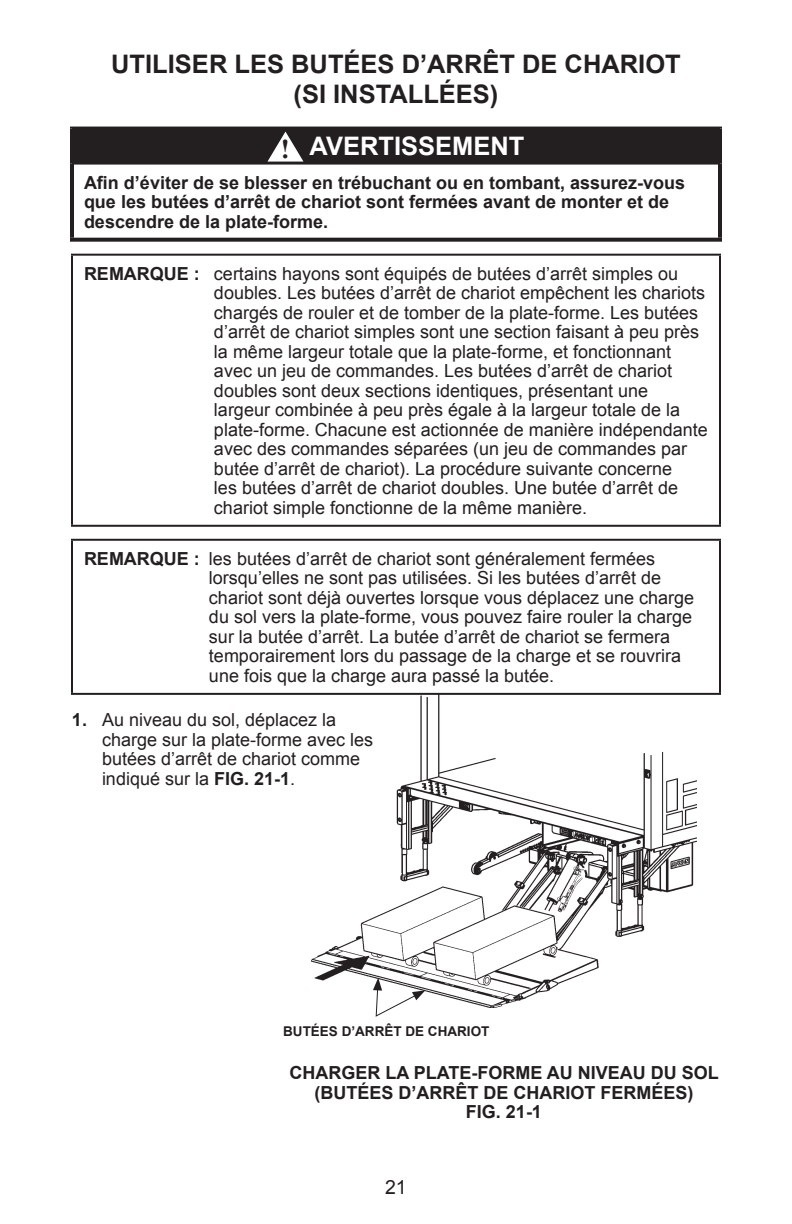
<style>
.page{position:relative;width:792px;height:1224px;background:#fff}
.page>*{position:absolute;margin:0;border:0;box-sizing:border-box;transform-origin:0 0}
.t1{font:700 25.6px/30px "Arial";color:#231f20;text-align:center}
.t2{font:700 25.6px "Arial";color:#fff}
.t3{font:19.6px "Arial";color:#231f20}
.t4{font:18px/19.4px "Arial";color:#231f20}
.t5{font:700 18px/19.4px "Arial";color:#231f20}
.t6{font:700 13.6px "Arial";color:#231f20}
.s1{font-family:"Times New Roman";font-size:27px;color:#231f20}
.s2{font-weight:700}
</style>
<div class="page">
<div style="left:72px;top:128px;width:648px;height:36px;background:#231f20"></div>
<hr style="left:70px;top:127px;width:652px;height:2px;background:#231f20">
<hr style="left:74px;top:163px;width:644px;height:2px;background:#231f20">
<hr style="left:70px;top:129px;width:4px;height:35px;background:#231f20">
<hr style="left:718px;top:129px;width:4px;height:35px;background:#231f20">
<hr style="left:70px;top:164px;width:4px;height:74px;background:#231f20">
<hr style="left:718px;top:164px;width:4px;height:74px;background:#231f20">
<svg style="left:70px;top:238px;width:652px;height:4px;background:#353132"></svg>
<svg style="left:267px;top:132px;width:36px;height:30px"></svg>
<hr style="left:71px;top:254px;width:650px;height:2px;background:#231f20">
<hr style="left:71px;top:256px;width:2px;height:269px;background:#231f20">
<hr style="left:719px;top:256px;width:2px;height:269px;background:#231f20">
<hr style="left:71px;top:525px;width:650px;height:2px;background:#231f20">
<hr style="left:71px;top:539px;width:650px;height:2px;background:#231f20">
<hr style="left:71px;top:541px;width:2px;height:152px;background:#231f20">
<hr style="left:719px;top:541px;width:2px;height:152px;background:#231f20">
<hr style="left:71px;top:693px;width:650px;height:2px;background:#231f20">
<img style="left:311px;top:695px;width:386px;height:312px">
<svg style="left:373px;top:978px;width:52px;height:39px"></svg>
<h1 class="t1" style="left:111px;top:49px;width:571px">UTILISER LES BUTÉES D’ARRÊT DE CHARIOT (SI INSTALLÉES)</h1>
<h1 class="t2" style="left:281px;top:129px;width:245px"><span class="s1">!</span> AVERTISSEMENT</h1>
<p class="t5" style="left:84px;top:173px;width:603px">Afin d’éviter de se blesser en trébuchant ou en tombant, assurez-vous que les butées d’arrêt de chariot sont fermées avant de monter et de descendre de la plate‑forme.</p>
<p class="t4" style="left:214px;top:264px;width:495px;text-indent:-130px"><span class="s2">REMARQUE :</span> certains hayons sont équipés de butées d’arrêt simples ou doubles. Les butées d’arrêt de chariot empêchent les chariots chargés de rouler et de tomber de la plate‑forme. Les butées d’arrêt de chariot simples sont une section faisant à peu près la même largeur totale que la plate‑forme, et fonctionnant avec un jeu de commandes. Les butées d’arrêt de chariot doubles sont deux sections identiques, présentant une largeur combinée à peu près égale à la largeur totale de la plate‑forme. Chacune est actionnée de manière indépendante avec des commandes séparées (un jeu de commandes par butée d’arrêt de chariot). La procédure suivante concerne<br>les butées d’arrêt de chariot doubles. Une butée d’arrêt de chariot simple fonctionne de la même manière.</p>
<p class="t4" style="left:209px;top:549px;width:487px;text-indent:-125px"><span class="s2">REMARQUE :</span> les butées d’arrêt de chariot sont généralement fermées lorsqu’elles ne sont pas utilisées. Si les butées d’arrêt de chariot sont déjà ouvertes lorsque vous déplacez une charge du sol vers la plate‑forme, vous pouvez faire rouler la charge sur la butée d’arrêt. La butée d’arrêt de chariot se fermera temporairement lors du passage de la charge et se rouvrira une fois que la charge aura passé la butée.</p>
<p class="t4" style="left:102px;top:711px;width:273px;text-indent:-30px"><span class="s2">1.</span> Au niveau du sol, déplacez la charge sur la plate‑forme avec les butées d’arrêt de chariot comme indiqué sur la <span class="s2">FIG. 21-1</span>.</p>
<p class="t6" style="left:283px;top:1022px;width:208px">BUTÉES D’ARRÊT DE CHARIOT</p>
<p class="t5" style="left:289px;top:1064px;width:431px;text-align:center">CHARGER LA PLATE‑FORME AU NIVEAU DU SOL (BUTÉES D’ARRÊT DE CHARIOT FERMÉES)<br>FIG. 21-1</p>
<p class="t3" style="left:385px;top:1174px;width:23px">21</p>
</div>
